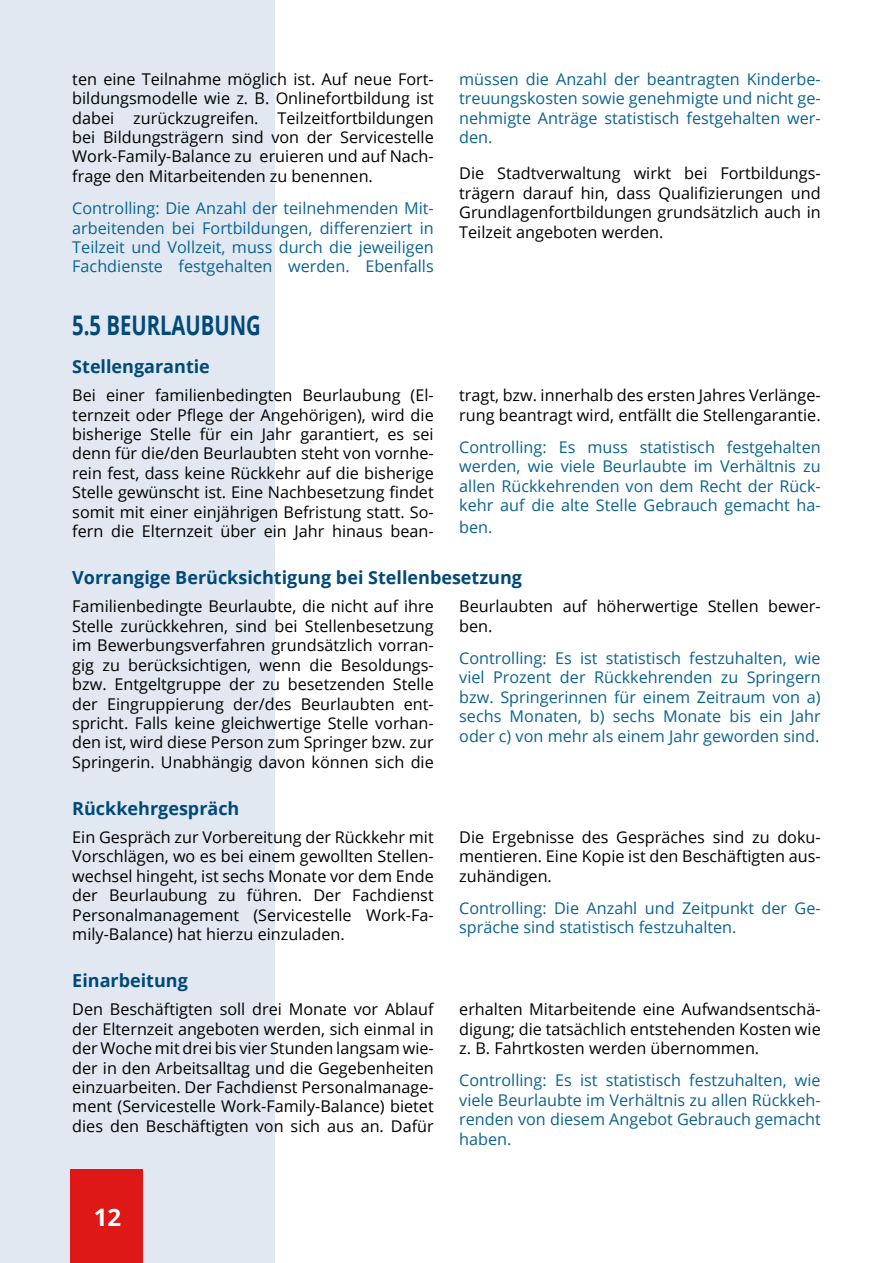
<style>
.page{position:relative;width:893px;height:1263px;background:#fff}
.page>*{position:absolute;margin:0;border:0;box-sizing:border-box;transform-origin:0 0}
.t1{font:700 27px "Open Sans";color:#004978;scale:.75 1}
.t2{font:700 24px "Open Sans";color:#fff}
.t3{font:700 18px "Open Sans";color:#004978}
.t4{font:16.2px/19.5px "Open Sans";color:#000;text-align:justify}
.t5{font:16.2px/19.5px "Open Sans";color:#0b6390;text-align:justify}
</style>
<div class="page">
<div style="left:0;top:0;width:274px;height:1263px;background:#e1e8f1"></div>
<div style="left:70px;top:1169px;width:72px;height:94px;background:#de1817"></div>
<p class="t4" style="left:72px;top:69px;width:363px">ten eine Teilnahme möglich ist. Auf neue Fort&shy;bildungsmodelle wie z. B. Onlinefortbildung ist dabei zurückzugreifen. Teilzeitfortbildungen bei Bildungsträgern sind von der Servicestelle Work-Family-Balance zu eruieren und auf Nach&shy;frage den Mitarbeitenden zu benennen.</p>
<p class="t5" style="left:72px;top:198px;width:363px">Controlling: Die Anzahl der teilnehmenden Mit&shy;arbeitenden bei Fortbildungen, differenziert in Teilzeit und Vollzeit, muss durch die jeweiligen Fachdienste festgehalten werden. Ebenfalls</p>
<p class="t5" style="left:459px;top:69px;width:363px">müssen die Anzahl der beantragten Kinderbe&shy;treuungskosten sowie genehmigte und nicht ge&shy;nehmigte Anträge statistisch festgehalten wer&shy;den.</p>
<p class="t4" style="left:459px;top:163px;width:363px">Die Stadtverwaltung wirkt bei Fortbildungs&shy;trägern darauf hin, dass Qualifizierungen und Grundlagenfortbildungen grundsätzlich auch in Teilzeit angeboten werden.</p>
<h1 class="t1" style="left:72px;top:306px;width:253px">5.5 BEURLAUBUNG</h1>
<p class="t3" style="left:72px;top:354px;width:139px">Stellengarantie</p>
<p class="t4" style="left:72px;top:385px;width:363px">Bei einer familienbedingten Beurlaubung (El&shy;ternzeit oder Pflege der Angehörigen), wird die bisherige Stelle für ein Jahr garantiert, es sei denn für die/den Beurlaubten steht von vornhe&shy;rein fest, dass keine Rückkehr auf die bisherige Stelle gewünscht ist. Eine Nachbesetzung findet somit mit einer einjährigen Befristung statt. So&shy;fern die Elternzeit über ein Jahr hinaus bean-</p>
<p class="t4" style="left:459px;top:385px;width:363px">tragt, bzw. innerhalb des ersten Jahres Verlänge&shy;rung beantragt wird, entfällt die Stellengarantie.</p>
<p class="t5" style="left:459px;top:437px;width:363px">Controlling: Es muss statistisch festgehalten werden, wie viele Beurlaubte im Verhältnis zu allen Rückkehrenden von dem Recht der Rück&shy;kehr auf die alte Stelle Gebrauch gemacht ha-</p>
<p class="t5" style="left:459px;top:517px;width:35px">ben.</p>
<p class="t3" style="left:72px;top:565px;width:451px">Vorrangige Berücksichtigung bei Stellenbesetzung</p>
<p class="t4" style="left:72px;top:596px;width:363px">Familienbedingte Beurlaubte, die nicht auf ihre Stelle zurückkehren, sind bei Stellenbesetzung im Bewerbungsverfahren grundsätzlich vorran&shy;gig zu berücksichtigen, wenn die Besoldungs&shy;bzw. Entgeltgruppe der zu besetzenden Stelle der Eingruppierung der/des Beurlaubten ent&shy;spricht. Falls keine gleichwertige Stelle vorhan&shy;den ist, wird diese Person zum Springer bzw. zur Springerin. Unabhängig davon können sich die</p>
<p class="t4" style="left:459px;top:596px;width:363px">Beurlaubten auf höherwertige Stellen bewer&shy;ben.</p>
<p class="t5" style="left:459px;top:648px;width:363px">Controlling: Es ist statistisch festzuhalten, wie viel Prozent der Rückkehrenden zu Springern bzw. Springerinnen für einem Zeitraum von a) sechs Monaten, b) sechs Monate bis ein Jahr oder c) von mehr als einem Jahr geworden sind.</p>
<p class="t3" style="left:72px;top:796px;width:169px">Rückkehrgespräch</p>
<p class="t4" style="left:72px;top:827px;width:363px">Ein Gespräch zur Vorbereitung der Rückkehr mit Vorschlägen, wo es bei einem gewollten Stellen&shy;wechsel hingeht, ist sechs Monate vor dem Ende der Beurlaubung zu führen. Der Fachdienst Personalmanagement (Servicestelle Work-Fa&shy;mily-Balance) hat hierzu einzuladen.</p>
<p class="t4" style="left:459px;top:827px;width:363px">Die Ergebnisse des Gespräches sind zu doku&shy;mentieren. Eine Kopie ist den Beschäftigten aus&shy;zuhändigen.</p>
<p class="t5" style="left:459px;top:898px;width:363px">Controlling: Die Anzahl und Zeitpunkt der Ge&shy;spräche sind statistisch festzuhalten.</p>
<p class="t3" style="left:72px;top:968px;width:117px">Einarbeitung</p>
<p class="t4" style="left:72px;top:999px;width:363px">Den Beschäftigten soll drei Monate vor Ablauf der Elternzeit angeboten werden, sich einmal in der Woche mit drei bis vier Stunden langsam wie&shy;der in den Arbeitsalltag und die Gegebenheiten einzuarbeiten. Der Fachdienst Personalmanage&shy;ment (Servicestelle Work-Family-Balance) bietet dies den Beschäftigten von sich aus an. Dafür</p>
<p class="t4" style="left:459px;top:999px;width:363px">erhalten Mitarbeitende eine Aufwandsentschä&shy;digung; die tatsächlich entstehenden Kosten wie z. B. Fahrtkosten werden übernommen.</p>
<p class="t5" style="left:459px;top:1070px;width:363px">Controlling: Es ist statistisch festzuhalten, wie viele Beurlaubte im Verhältnis zu allen Rückkeh&shy;renden von diesem Angebot Gebrauch gemacht haben.</p>
<h2 class="t2" style="left:94px;top:1200px;width:29px">12</h2>
</div>
